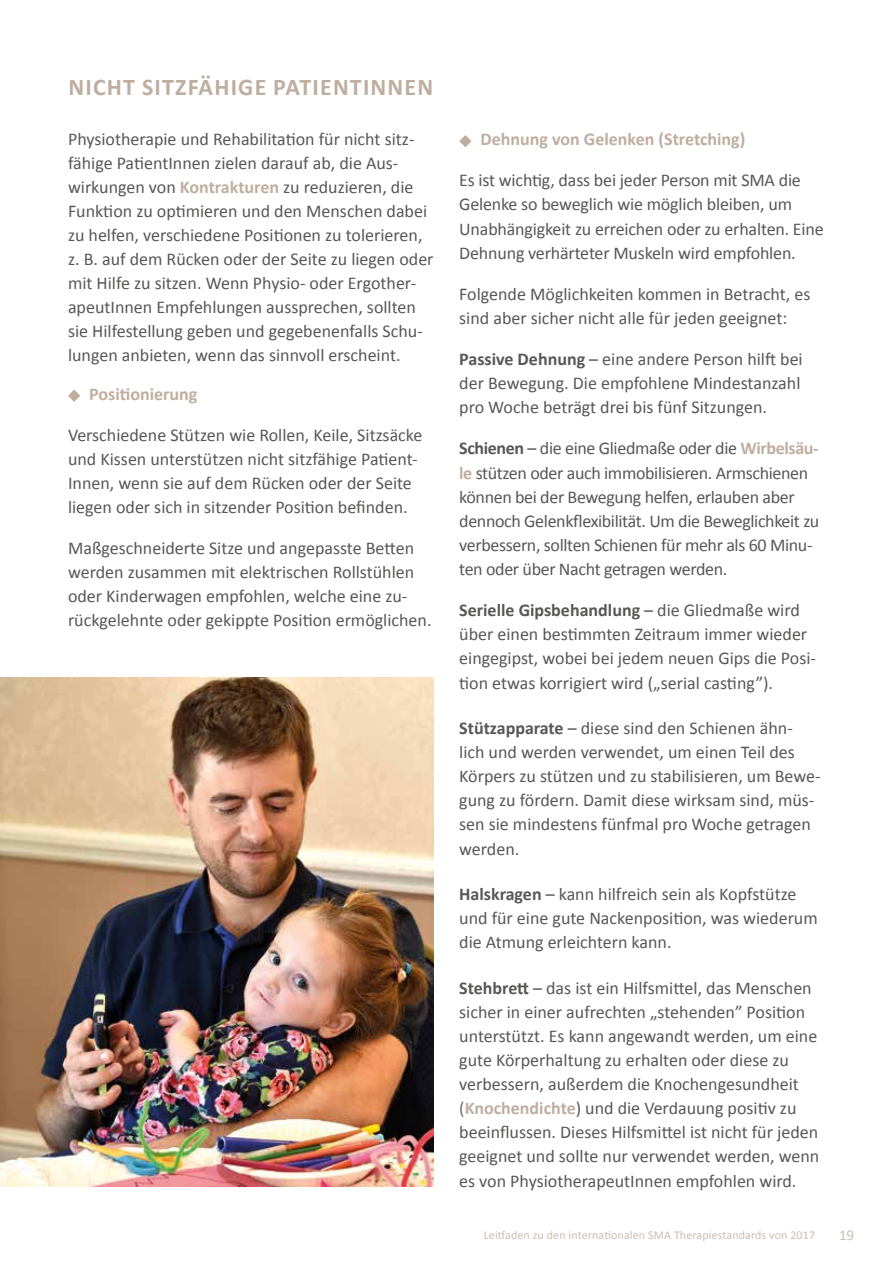
<style>
.page{position:relative;width:893px;height:1263px;background:#fff}
.page>*{position:absolute;margin:0;border:0;box-sizing:border-box;transform-origin:0 0}
.t1{font:700 24px "Calibri";letter-spacing:.05em;color:#beaea0}
.t2{font:18px/24.2px "Calibri";color:#575756}
.t3{font:18px/24.2px "Calibri";letter-spacing:-.02em;color:#575756}
.t4{font:700 18px "Calibri";color:#c0ada1}
.t5{font:15px "Calibri";color:#cbbdb3}
.t6{font:12px "Calibri";letter-spacing:.01em;color:#cbbdb3}
.s1{font-weight:700;color:#c0ada1}
.s2{font-weight:700}
.s3{color:#706f6f}
</style>
<div class="page">
<img style="left:0;top:677px;width:434px;height:509px">
<svg style="left:68px;top:390px;width:12px;height:12px"></svg>
<svg style="left:459px;top:135px;width:12px;height:12px"></svg>
<h1 class="t1" style="left:69px;top:71px;width:366px">NICHT SITZFÄHIGE PATIENTINNEN</h1>
<p class="t2" style="left:68px;top:127px;width:367px">Physiotherapie und Rehabilitation für nicht sitz&shy;fähige PatientInnen zielen darauf ab, die Aus&shy;wirkungen von <span class="s1">Kontrakturen</span> zu reduzieren, die Funktion zu optimieren und den Menschen dabei zu helfen, verschiedene Positionen zu tolerieren, z. B. auf dem Rücken oder der Seite zu liegen oder mit Hilfe zu sitzen. Wenn Physio- oder Ergother&shy;apeutInnen Empfehlungen aussprechen, sollten sie Hilfestellung geben und gegebenenfalls Schu&shy;lungen anbieten, wenn das sinnvoll erscheint.</p>
<p class="t4" style="left:89px;top:383px;width:110px">Positionierung</p>
<p class="t2" style="left:68px;top:423px;width:356px">Verschiedene Stützen wie Rollen, Keile, Sitzsäcke und Kissen unterstützen nicht sitzfähige Patient-Innen, wenn sie auf dem Rücken oder der Seite liegen oder sich in sitzender Position befinden.</p>
<p class="t2" style="left:68px;top:536px;width:365px">Maßgeschneiderte Sitze und angepasste Betten werden zusammen mit elektrischen Rollstühlen oder Kinderwagen empfohlen, welche eine zu&shy;rückgelehnte oder gekippte Position ermöglichen.</p>
<p class="t4" style="left:480px;top:128px;width:266px">Dehnung von Gelenken (Stretching)</p>
<p class="t2" style="left:459px;top:168px;width:366px">Es ist wichtig, dass bei jeder Person mit SMA die Gelenke so beweglich wie möglich bleiben, um Unabhängigkeit zu erreichen oder zu erhalten. Eine Dehnung verhärteter Muskeln wird empfohlen.</p>
<p class="t2" style="left:459px;top:282px;width:353px">Folgende Möglichkeiten kommen in Betracht, es sind aber sicher nicht alle für jeden geeignet:</p>
<p class="t2" style="left:459px;top:347px;width:345px"><span class="s2">Passive Dehnung</span> – eine andere Person hilft bei der Bewegung. Die empfohlene Mindestanzahl pro Woche beträgt drei bis fünf Sitzungen.</p>
<p class="t3" style="left:459px;top:436px;width:362px"><span class="s2">Schienen</span> – die eine Gliedmaße oder die <span class="s1">Wirbelsäu&shy;le</span> stützen oder auch immobilisieren. Armschienen können bei der Bewegung helfen, erlauben aber dennoch Gelenkflexibilität. Um die Beweglichkeit zu verbessern, sollten Schienen für mehr als 60 Minu&shy;ten oder über Nacht getragen werden.</p>
<p class="t2" style="left:459px;top:598px;width:358px"><span class="s2">Serielle Gipsbehandlung</span> – die Gliedmaße wird über einen bestimmten Zeitraum immer wieder eingegipst, wobei bei jedem neuen Gips die Posi&shy;tion etwas korrigiert wird („serial casting”).</p>
<p class="t2" style="left:459px;top:716px;width:363px"><span class="s2">Stützapparate</span> – diese sind den Schienen ähn&shy;lich und werden verwendet, um einen Teil des Körpers zu stützen und zu stabilisieren, um Bewe&shy;gung zu fördern. Damit diese wirksam sind, müs&shy;sen sie mindestens fünfmal pro Woche getragen werden.</p>
<p class="t2" style="left:459px;top:882px;width:360px"><span class="s2">Halskragen</span> – kann hilfreich sein als Kopfstütze und für eine gute Nackenposition, was wiederum die Atmung erleichtern kann.</p>
<p class="t2" style="left:459px;top:975px;width:362px"><span class="s2">Stehbrett</span> – das ist ein Hilfsmittel, das Menschen sicher in einer aufrechten „stehenden” Position unterstützt. Es kann angewandt werden, um eine gute Körperhaltung zu erhalten oder diese zu verbessern, außerdem die Knochengesundheit <span class="s3">(</span><span class="s1">Knochendichte</span>) und die Verdauung positiv zu beeinflussen. Dieses Hilfsmittel ist nicht für jeden geeignet und sollte nur verwendet werden, wenn es von PhysiotherapeutInnen empfohlen wird.</p>
<p class="t6" style="left:484px;top:1227px;width:333px">Leitfaden zu den internationalen SMA Therapiestandards von 2017</p>
<p class="t5" style="left:839px;top:1226px;width:17px">19</p>
</div>
